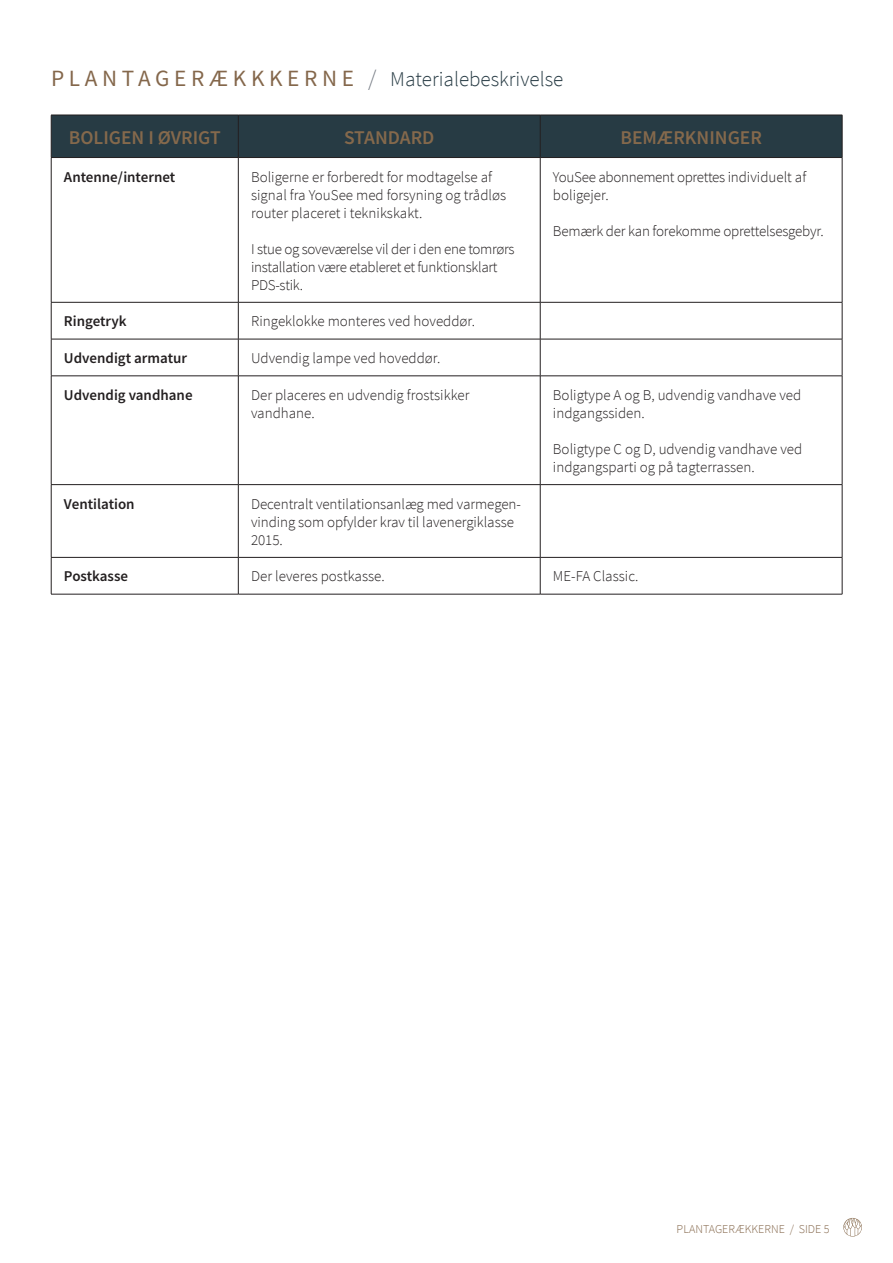
<style>
.page{position:relative;width:893px;height:1263px;background:#fff}
.page>*{position:absolute;margin:0;border:0;box-sizing:border-box;transform-origin:0 0}
.t1{font:300 21px "Source Sans Pro";color:#273b44}
.t2{font:600 19.5px "Source Sans Pro";color:#85694c}
.t3{font:300 15px/18px "Source Sans Pro";color:#231f20}
.t4{font:300 15px/18px "Source Sans Pro";letter-spacing:-.02em;color:#231f20}
.t5{font:600 15px "Source Sans Pro";color:#231f20}
.t6{font:300 12px "Source Sans Pro";color:#84674b}
.s1{font-weight:400;font-size:23.25px;color:#84674b}
.s2{font-size:23.25px;color:#747a83}
</style>
<div class="page">
<div style="left:52px;top:116px;width:790px;height:41px;background:#273b44"></div>
<hr style="left:51px;top:115px;width:187px;height:1px;background:#231f20">
<hr style="left:51px;top:115px;width:1px;height:42px;background:#231f20">
<hr style="left:238px;top:115px;width:302px;height:1px;background:#231f20">
<hr style="left:238px;top:115px;width:1px;height:42px;background:#231f20">
<hr style="left:540px;top:115px;width:302px;height:1px;background:#231f20">
<hr style="left:540px;top:115px;width:1px;height:42px;background:#231f20">
<hr style="left:842px;top:115px;width:1px;height:42px;background:#231f20">
<hr style="left:51px;top:157px;width:187px;height:1px;background:#231f20">
<hr style="left:51px;top:158px;width:1px;height:144px;background:#231f20">
<hr style="left:238px;top:157px;width:302px;height:1px;background:#231f20">
<hr style="left:238px;top:158px;width:1px;height:144px;background:#231f20">
<hr style="left:540px;top:157px;width:302px;height:1px;background:#231f20">
<hr style="left:540px;top:158px;width:1px;height:144px;background:#231f20">
<hr style="left:842px;top:158px;width:1px;height:144px;background:#231f20">
<hr style="left:51px;top:302px;width:187px;height:1px;background:#231f20">
<hr style="left:51px;top:302px;width:1px;height:37px;background:#231f20">
<hr style="left:238px;top:302px;width:302px;height:1px;background:#231f20">
<hr style="left:238px;top:302px;width:1px;height:37px;background:#231f20">
<hr style="left:540px;top:302px;width:302px;height:1px;background:#231f20">
<hr style="left:540px;top:302px;width:1px;height:37px;background:#231f20">
<hr style="left:842px;top:302px;width:1px;height:37px;background:#231f20">
<hr style="left:51px;top:339px;width:187px;height:1px;background:#231f20">
<hr style="left:51px;top:339px;width:1px;height:37px;background:#231f20">
<hr style="left:238px;top:339px;width:302px;height:1px;background:#231f20">
<hr style="left:238px;top:339px;width:1px;height:37px;background:#231f20">
<hr style="left:540px;top:339px;width:302px;height:1px;background:#231f20">
<hr style="left:540px;top:339px;width:1px;height:37px;background:#231f20">
<hr style="left:842px;top:339px;width:1px;height:37px;background:#231f20">
<hr style="left:51px;top:376px;width:187px;height:1px;background:#231f20">
<hr style="left:51px;top:376px;width:1px;height:108px;background:#231f20">
<hr style="left:238px;top:376px;width:302px;height:1px;background:#231f20">
<hr style="left:238px;top:376px;width:1px;height:108px;background:#231f20">
<hr style="left:540px;top:376px;width:302px;height:1px;background:#231f20">
<hr style="left:540px;top:376px;width:1px;height:108px;background:#231f20">
<hr style="left:842px;top:376px;width:1px;height:108px;background:#231f20">
<hr style="left:51px;top:484px;width:187px;height:1px;background:#231f20">
<hr style="left:51px;top:485px;width:1px;height:72px;background:#231f20">
<hr style="left:238px;top:484px;width:302px;height:1px;background:#231f20">
<hr style="left:238px;top:485px;width:1px;height:72px;background:#231f20">
<hr style="left:540px;top:484px;width:302px;height:1px;background:#231f20">
<hr style="left:540px;top:485px;width:1px;height:72px;background:#231f20">
<hr style="left:842px;top:485px;width:1px;height:72px;background:#231f20">
<hr style="left:51px;top:557px;width:187px;height:1px;background:#231f20">
<hr style="left:51px;top:558px;width:1px;height:36px;background:#231f20">
<hr style="left:238px;top:557px;width:302px;height:1px;background:#231f20">
<hr style="left:238px;top:558px;width:1px;height:36px;background:#231f20">
<hr style="left:540px;top:557px;width:302px;height:1px;background:#231f20">
<hr style="left:540px;top:558px;width:1px;height:36px;background:#231f20">
<hr style="left:842px;top:558px;width:1px;height:36px;background:#231f20">
<hr style="left:51px;top:594px;width:187px;height:1px;background:#231f20">
<hr style="left:238px;top:594px;width:302px;height:1px;background:#231f20">
<hr style="left:540px;top:594px;width:302px;height:1px;background:#231f20">
<svg style="left:843px;top:1218px;width:19px;height:18px"></svg>
<h1 class="t1" style="left:51px;top:66px;width:514px"><span class="s1">P L A N TA G E R Æ K K K E R N E</span> <span class="s2">/</span> Materialebeskrivelse</h1>
<h2 class="t2" style="left:69px;top:124px;width:153px">BOLIGEN I ØVRIGT</h2>
<h2 class="t2" style="left:344px;top:124px;width:92px">STANDARD</h2>
<h2 class="t2" style="left:620px;top:124px;width:143px">BEMÆRKNINGER</h2>
<p class="t5" style="left:64px;top:167px;width:113px">Antenne/internet</p>
<p class="t3" style="left:251px;top:168px;width:257px">Boligerne er forberedt for modtagelse af signal fra YouSee med forsyning og trådløs router placeret i teknikskakt.</p>
<p class="t4" style="left:251px;top:240px;width:265px">I stue og soveværelse vil der i den ene tomrørs installation være etableret et funktionsklart<br>PDS-stik.</p>
<p class="t4" style="left:553px;top:168px;width:255px">YouSee abonnement oprettes individuelt af boligejer.</p>
<p class="t3" style="left:553px;top:222px;width:272px">Bemærk der kan forekomme oprettelsesgebyr.</p>
<p class="t5" style="left:64px;top:311px;width:64px">Ringetryk</p>
<p class="t3" style="left:251px;top:312px;width:225px">Ringeklokke monteres ved hoveddør.</p>
<p class="t5" style="left:64px;top:348px;width:125px">Udvendigt armatur</p>
<p class="t3" style="left:251px;top:349px;width:191px">Udvendig lampe ved hoveddør.</p>
<p class="t5" style="left:64px;top:385px;width:130px">Udvendig vandhane</p>
<p class="t3" style="left:251px;top:386px;width:220px">Der placeres en udvendig frostsikker vandhane.</p>
<p class="t3" style="left:553px;top:386px;width:250px">Boligtype A og B, udvendig vandhave ved indgangssiden.</p>
<p class="t3" style="left:553px;top:440px;width:251px">Boligtype C og D, udvendig vandhave ved indgangsparti og på tagterrassen.</p>
<p class="t5" style="left:64px;top:494px;width:72px">Ventilation</p>
<p class="t3" style="left:251px;top:495px;width:271px">Decentralt ventilationsanlæg med varmegen&shy;vinding som opfylder krav til lavenergiklasse<br>2015.</p>
<p class="t5" style="left:64px;top:567px;width:66px">Postkasse</p>
<p class="t3" style="left:251px;top:567px;width:135px">Der leveres postkasse.</p>
<p class="t3" style="left:553px;top:567px;width:87px">ME-FA Classic.</p>
<p class="t6" style="left:677px;top:1222px;width:154px">PLANTAGERÆKKERNE / SIDE 5</p>
</div>
